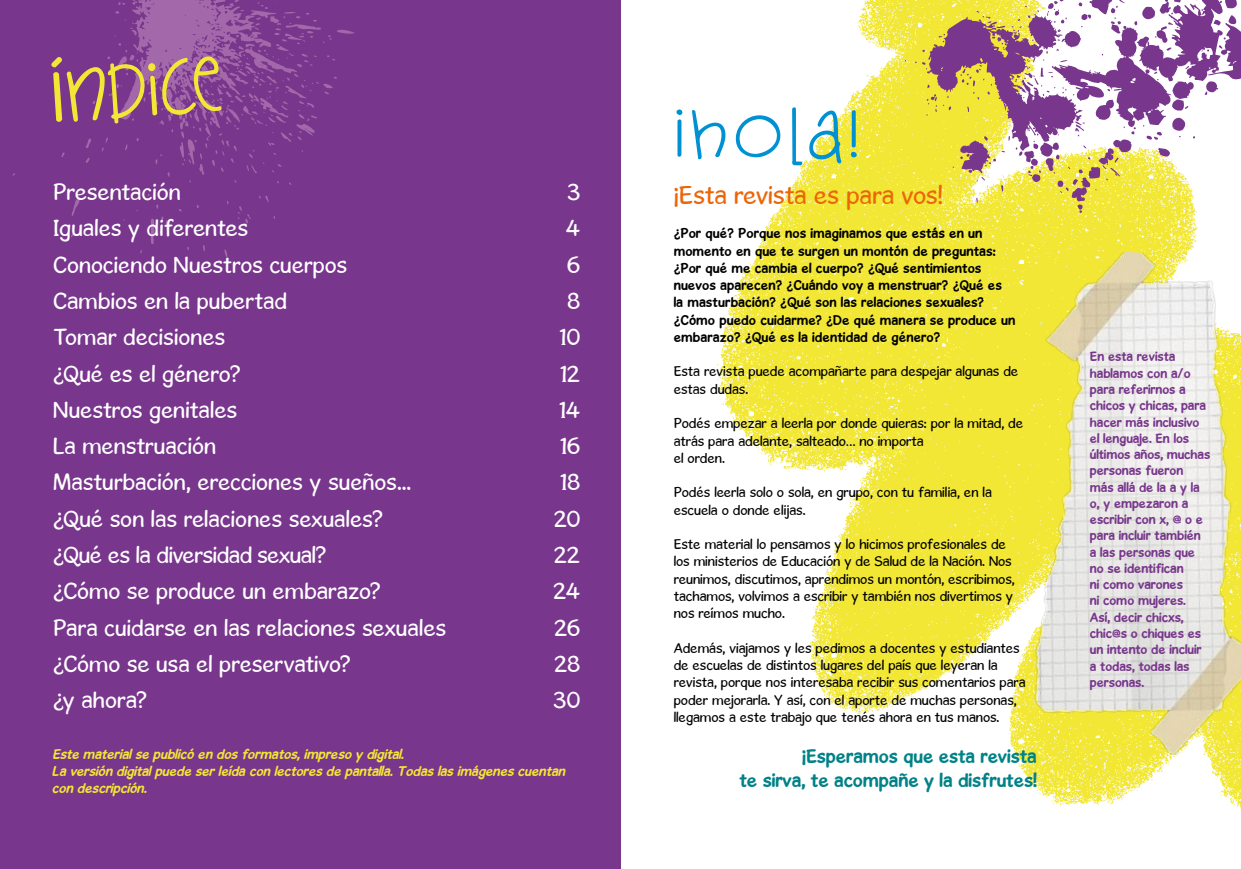
<style>
.page{position:relative;width:1241px;height:869px;background:#fff}
.page>*{position:absolute;margin:0;border:0;box-sizing:border-box;transform-origin:0 0}
.t1{font:75px "Janda Silly Monkey";color:#f2e734}
.t2{font:65px "Janda Silly Monkey";color:#0091d3}
.t3{font:26.25px "Gosmick Sans";letter-spacing:-.005em;color:#ec6608}
.Estilo_de_párrafo_1{font:23.75px "Gosmick Sans";color:#fff}
.Estilo_de_párrafo_1-2{font:23.75px "Gosmick Sans";letter-spacing:-.02em;color:#fff}
.t4{font:700 20px "Gosmick Sans";color:#008286}
.t5{font:14.38px/17.2px "Gosmick Sans";color:#000}
.t6{font:700 14.38px/17.2px "Gosmick Sans";letter-spacing:.01em;color:#000}
.t7{font:italic 700 14.38px/17.2px "Gosmick Sans";color:#f2e734}
.t8{font:700 13.75px/16.2px "Gosmick Sans";color:#78368c}
.s1{font-size:93.75px}
</style>
<div class="page">
<div style="left:0;top:0;width:620px;height:868px;background:#78368c"></div>
<svg style="left:13px;top:0;width:341px;height:268px"></svg>
<img style="left:717px;top:0;width:523px;height:807px">
<img style="left:970px;top:258px;width:270px;height:523px">
<div style="left:743px;top:120px;width:28px;height:31px;background:#fff;border-radius:50%"></div>
<div style="left:146px;top:61px;width:11px;height:12px;background:#f2e734;border-radius:50%"></div>
<div style="left:144px;top:59px;width:15px;height:16px;border:4px solid #a268a9;border-radius:50%"></div>
<svg style="left:888px;top:0;width:352px;height:258px"></svg>
<h1 class="t1" style="left:47px;top:42px;width:171px;rotate:-4deg"><span class="s1">í</span>ndice</h1>
<p class="Estilo_de_párrafo_1" style="left:53px;top:177px;width:129px">Presentación</p>
<p class="Estilo_de_párrafo_1" style="left:567px;top:177px;width:15px">3</p>
<p class="Estilo_de_párrafo_1" style="left:53px;top:213px;width:196px">Iguales y diferentes</p>
<p class="Estilo_de_párrafo_1" style="left:565px;top:213px;width:16px">4</p>
<p class="Estilo_de_párrafo_1" style="left:53px;top:250px;width:295px">Conociendo Nuestros cuerpos</p>
<p class="Estilo_de_párrafo_1" style="left:566px;top:250px;width:15px">6</p>
<p class="Estilo_de_párrafo_1" style="left:53px;top:286px;width:235px">Cambios en la pubertad</p>
<p class="Estilo_de_párrafo_1" style="left:567px;top:286px;width:15px">8</p>
<p class="Estilo_de_párrafo_1" style="left:53px;top:322px;width:174px">Tomar decisiones</p>
<p class="Estilo_de_párrafo_1" style="left:559px;top:322px;width:23px">10</p>
<p class="Estilo_de_párrafo_1" style="left:53px;top:358px;width:189px">¿Qué es el género?</p>
<p class="Estilo_de_párrafo_1" style="left:560px;top:358px;width:22px">12</p>
<p class="Estilo_de_párrafo_1" style="left:53px;top:395px;width:186px">Nuestros genitales</p>
<p class="Estilo_de_párrafo_1" style="left:558px;top:395px;width:23px">14</p>
<p class="Estilo_de_párrafo_1" style="left:53px;top:431px;width:164px">La menstruación</p>
<p class="Estilo_de_párrafo_1" style="left:559px;top:431px;width:22px">16</p>
<p class="Estilo_de_párrafo_1" style="left:53px;top:467px;width:359px">Masturbación, erecciones y sueños...</p>
<p class="Estilo_de_párrafo_1" style="left:559px;top:467px;width:22px">18</p>
<p class="Estilo_de_párrafo_1" style="left:53px;top:503px;width:331px">¿Qué son las relaciones sexuales?</p>
<p class="Estilo_de_párrafo_1" style="left:554px;top:503px;width:28px">20</p>
<p class="Estilo_de_párrafo_1-2" style="left:53px;top:540px;width:274px">¿Qué es la diversidad sexual?</p>
<p class="Estilo_de_párrafo_1" style="left:553px;top:540px;width:28px">22</p>
<p class="Estilo_de_párrafo_1" style="left:53px;top:576px;width:329px">¿Cómo se produce un embarazo?</p>
<p class="Estilo_de_párrafo_1" style="left:553px;top:576px;width:28px">24</p>
<p class="Estilo_de_párrafo_1" style="left:53px;top:612px;width:394px">Para cuidarse en las relaciones sexuales</p>
<p class="Estilo_de_párrafo_1" style="left:554px;top:612px;width:28px">26</p>
<p class="Estilo_de_párrafo_1" style="left:53px;top:648px;width:299px">¿Cómo se usa el preservativo?</p>
<p class="Estilo_de_párrafo_1" style="left:554px;top:648px;width:28px">28</p>
<p class="Estilo_de_párrafo_1" style="left:53px;top:685px;width:95px">¿y ahora?</p>
<p class="Estilo_de_párrafo_1" style="left:553px;top:685px;width:28px">30</p>
<p class="t7" style="left:52px;top:744px;width:514px">Este material se publicó en dos formatos, impreso y digital.<br>La versión digital puede ser leída con lectores de pantalla. Todas las imágenes cuentan con descripción.</p>
<h1 class="t2" style="left:673px;top:88px;width:188px">¡hola!</h1>
<h2 class="t3" style="left:673px;top:178px;width:270px">¡Esta revista es para vos!</h2>
<p class="t6" style="left:673px;top:224px;width:343px">¿Por qué? Porque nos imaginamos que estás en un momento en que te surgen un montón de preguntas: ¿Por qué me cambia el cuerpo? ¿Qué sentimientos nuevos aparecen? ¿Cuándo voy a menstruar? ¿Qué es<br>la masturbación? ¿Qué son las relaciones sexuales? ¿Cómo puedo cuidarme? ¿De qué manera se produce un embarazo? ¿Qué es la identidad de género?</p>
<p class="t5" style="left:673px;top:362px;width:346px">Esta revista puede acompañarte para despejar algunas de estas dudas.</p>
<p class="t5" style="left:673px;top:414px;width:351px">Podés empezar a leerla por donde quieras: por la mitad, de atrás para adelante, salteado… no importa</p>
<p class="t5" style="left:673px;top:449px;width:53px">el orden.</p>
<p class="t5" style="left:673px;top:483px;width:319px">Podés leerla solo o sola, en grupo, con tu familia, en la escuela o donde elijas.</p>
<p class="t5" style="left:673px;top:535px;width:342px">Este material lo pensamos y lo hicimos profesionales de los ministerios de Educación y de Salud de la Nación. Nos reunimos, discutimos, aprendimos un montón, escribimos, tachamos, volvimos a escribir y también nos divertimos y nos reímos mucho.</p>
<p class="t5" style="left:673px;top:638px;width:353px">Además, viajamos y les pedimos a docentes y estudiantes de escuelas de distintos lugares del país que leyeran la revista, porque nos interesaba recibir sus comentarios para poder mejorarla. Y así, con el aporte de muchas personas, llegamos a este trabajo que tenés ahora en tus manos.</p>
<h4 class="t4" style="left:802px;top:743px;width:236px">¡Esperamos que esta revista</h4>
<h4 class="t4" style="left:739px;top:767px;width:299px">te sirva, te acompañe y la disfrutes!</h4>
<h4 class="t8" style="left:1089px;top:348px;width:122px">En esta revista hablamos con a/o para referirnos a chicos y chicas, para hacer más inclusivo el lenguaje. En los últimos años, muchas personas fueron más allá de la a y la o, y empezaron a escribir con x, @ o e para incluir también a las personas que no se identifican<br>ni como varones<br>ni como mujeres.<br>Así, decir chicxs, chic@s o chiques es un intento de incluir a todas, todas las personas.</h4>
</div>
